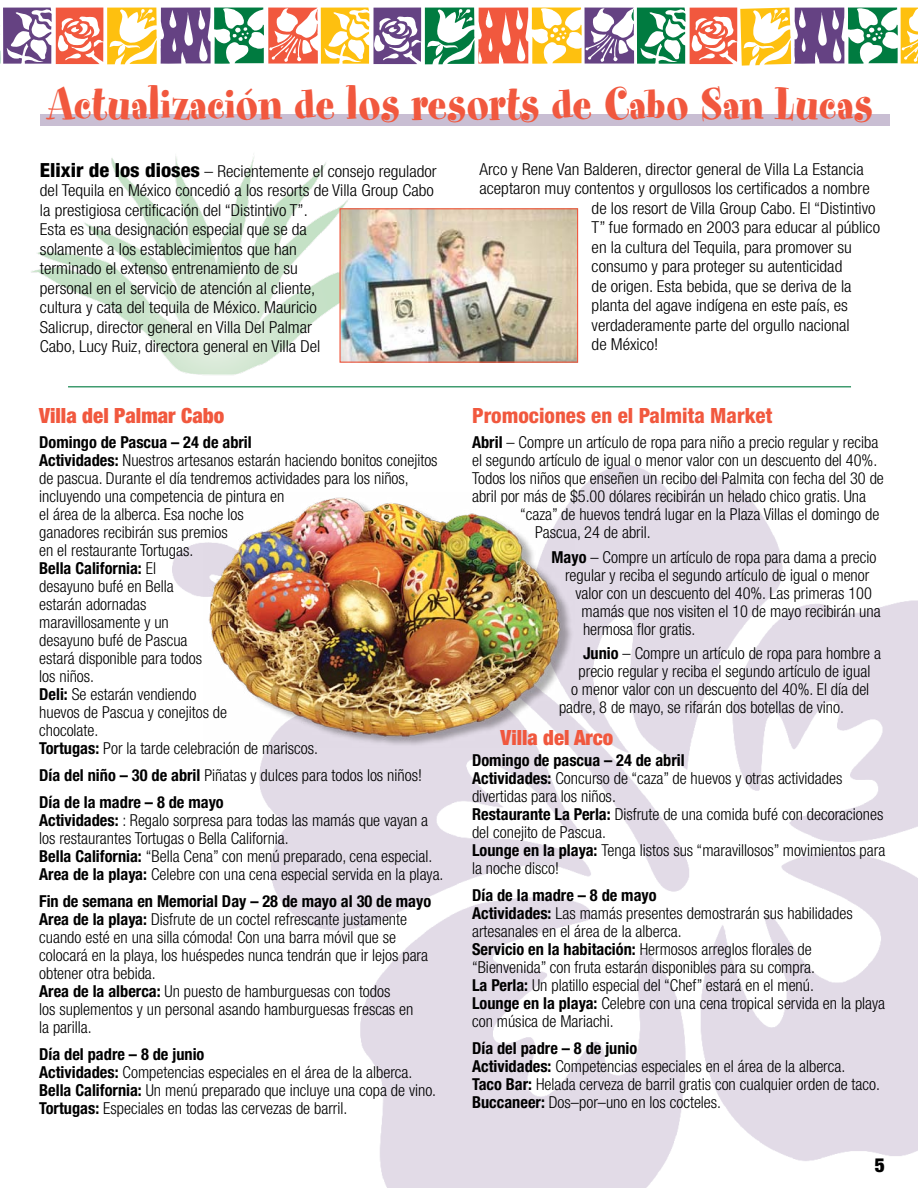
<style>
.page{position:relative;width:918px;height:1188px;background:#fff}
.page>*{position:absolute;margin:0;border:0;box-sizing:border-box;transform-origin:0 0}
.t1{font:50.7px "Spumoni LP Std";letter-spacing:.01em;color:#f1583e;scale:.96 1}
.t2{font:900 condensed 21px "Helvetica Neue LT Std";color:#f1583e}
.t3{font:800 condensed 21px "Helvetica Neue LT Std";color:#f1583e}
.t4{font:900 condensed 19.5px "Helvetica Neue LT Std";color:#000}
.t5{font:300 condensed 16.5px/18px "Helvetica Neue LT Std";color:#000}
.t6{font:300 condensed 16.5px/19.5px "Helvetica Neue LT Std";color:#000;scale:1.05 1}
.t7{font:700 condensed 16.5px/26.8px "Helvetica Neue LT Std";color:#000}
.s1{font-weight:800;font-size:19.5px}
.s2{font-weight:700}
.s3{font-weight:300}
</style>
<div class="page">
<img style="left:31px;top:156px;width:318px;height:219px">
<img style="left:173px;top:465px;width:745px;height:723px">
<div style="left:40px;top:114px;width:849px;height:12px;background:#c9bed3"></div>
<img style="left:341px;top:210px;width:235px;height:151px">
<div style="left:339px;top:208px;width:239px;height:155px;border:1px solid #f1583e"></div>
<img style="left:203px;top:493px;width:371px;height:254px">
<svg style="left:0;top:8px;width:918px;height:58px"></svg>
<hr style="left:68px;top:386px;width:783px;height:1px;background:#007b40">
<h1 class="t1" style="left:47px;top:78px;width:862px">Actualización de los resorts de Cabo San Lucas</h1>
<p class="t6" style="left:40px;top:161px;width:379px"><span class="s1">Elixir de los dioses</span> – Recientemente el consejo regulador del Tequila en México concedió a los resorts de Villa Group Cabo la prestigiosa certificación del “Distintivo T”.<br>Esta es una designación especial que se da<br>solamente a los establecimientos que han<br>terminado el extenso entrenamiento de su<br>personal en el servicio de atención al cliente,<br>cultura y cata del tequila de México. Mauricio<br>Salicrup, director general en Villa Del Palmar<br>Cabo, Lucy Ruiz, directora general en Villa Del</p>
<p class="t6" style="left:480px;top:159px;width:368px">Arco y Rene Van Balderen, director general de Villa La Estancia</p>
<p class="t6" style="left:480px;top:178px;width:373px">aceptaron muy contentos y orgullosos los certificados a nombre</p>
<p class="t6" style="left:592px;top:198px;width:272px">de los resort de Villa Group Cabo. El “Distintivo</p>
<p class="t6" style="left:592px;top:218px;width:276px">T” fue formado en 2003 para educar al público</p>
<p class="t6" style="left:592px;top:237px;width:249px">en la cultura del Tequila, para promover su</p>
<p class="t6" style="left:592px;top:257px;width:240px">consumo y para proteger su autenticidad</p>
<p class="t6" style="left:592px;top:276px;width:249px">de origen. Esta bebida, que se deriva de la</p>
<p class="t6" style="left:592px;top:296px;width:246px">planta del agave indígena en este país, es</p>
<p class="t6" style="left:592px;top:315px;width:247px">verdaderamente parte del orgullo nacional</p>
<p class="t6" style="left:592px;top:335px;width:65px">de México!</p>
<p class="t2" style="left:39px;top:403px;width:187px">Villa del Palmar Cabo</p>
<p class="t5" style="left:39px;top:433px;width:400px"><span class="s2">Domingo de Pascua – 24 de abril<br>Actividades:</span> Nuestros artesanos estarán haciendo bonitos conejitos de pascua. Durante el día tendremos actividades para los niños, incluyendo una competencia de pintura en<br>el área de la alberca. Esa noche los<br>ganadores recibirán sus premios<br>en el restaurante Tortugas.<br><span class="s2">Bella California:</span> El<br>desayuno bufé en Bella<br>estarán adornadas<br>maravillosamente y un<br>desayuno bufé de Pascua<br>estará disponible para todos<br>los niños.<br><span class="s2">Deli:</span> Se estarán vendiendo<br>huevos de Pascua y conejitos de<br>chocolate.<br><span class="s2">Tortugas:</span> Por la tarde celebración de mariscos.</p>
<p class="t7" style="left:39px;top:761px;width:384px">Día del niño – 30 de abril <span class="s3">Piñatas y dulces para todos los niños!<br></span>Día de la madre – 8 de mayo</p>
<p class="t5" style="left:39px;top:811px;width:406px"><span class="s2">Actividades:</span> : Regalo sorpresa para todas las mamás que vayan a los restaurantes Tortugas o Bella California.<br><span class="s2">Bella California:</span> “Bella Cena” con menú preparado, cena especial.<br><span class="s2">Area de la playa:</span> Celebre con una cena especial servida en la playa.</p>
<p class="t5" style="left:39px;top:892px;width:394px"><span class="s2">Fin de semana en Memorial Day – 28 de mayo al 30 de mayo Area de la playa:</span> Disfrute de un coctel refrescante justamente cuando esté en una silla cómoda! Con una barra móvil que se colocará en la playa, los huéspedes nunca tendrán que ir lejos para obtener otra bebida.<br><span class="s2">Area de la alberca:</span> Un puesto de hamburguesas con todos<br>los suplementos y un personal asando hamburguesas frescas en<br>la parilla.</p>
<p class="t5" style="left:39px;top:1045px;width:399px"><span class="s2">Día del padre – 8 de junio<br>Actividades:</span> Competencias especiales en el área de la alberca.<br><span class="s2">Bella California:</span> Un menú preparado que incluye una copa de vino.<br><span class="s2">Tortugas:</span> Especiales en todas las cervezas de barril.</p>
<p class="t3" style="left:472px;top:403px;width:302px">Promociones en el Palmita Market</p>
<p class="t5" style="left:472px;top:433px;width:413px"><span class="s2">Abril</span> – Compre un artículo de ropa para niño a precio regular y reciba el segundo artículo de igual o menor valor con un descuento del 40%.<br>Todos los niños que enseñen un recibo del Palmita con fecha del 30 de abril por más de $5.00 dólares recibirán un helado chico gratis. Una</p>
<p class="t5" style="left:535px;top:505px;width:346px;text-indent:-15px">“caza” de huevos tendrá lugar en la Plaza Villas el domingo de<br>Pascua, 24 de abril.</p>
<p class="t5" style="left:552px;top:548px;width:326px"><span class="s2">Mayo</span> – Compre un artículo de ropa para dama a precio</p>
<p class="t5" style="left:565px;top:566px;width:306px">regular y reciba el segundo artículo de igual o menor</p>
<p class="t5" style="left:576px;top:584px;width:298px">valor con un descuento del 40%. Las primeras 100</p>
<p class="t5" style="left:582px;top:602px;width:301px">mamás que nos visiten el 10 de mayo recibirán una</p>
<p class="t5" style="left:583px;top:620px;width:114px">hermosa flor gratis.</p>
<p class="t5" style="left:583px;top:644px;width:300px"><span class="s2">Junio</span> – Compre un artículo de ropa para hombre a</p>
<p class="t5" style="left:579px;top:662px;width:293px">precio regular y reciba el segundo artículo de igual</p>
<p class="t5" style="left:571px;top:680px;width:300px">o menor valor con un descuento del 40%. El día del</p>
<p class="t5" style="left:559px;top:698px;width:286px">padre, 8 de mayo, se rifarán dos botellas de vino.</p>
<p class="t2" style="left:501px;top:724px;width:114px">Villa del Arco</p>
<p class="t5" style="left:472px;top:751px;width:415px"><span class="s2">Domingo de pascua – 24 de abril<br>Actividades:</span> Concurso de “caza” de huevos y otras actividades divertidas para los niños.<br><span class="s2">Restaurante La Perla:</span> Disfrute de una comida bufé con decoraciones del conejito de Pascua.<br><span class="s2">Lounge en la playa:</span> Tenga listos sus “maravillosos” movimientos para la noche disco!</p>
<p class="t5" style="left:472px;top:886px;width:415px"><span class="s2">Día de la madre – 8 de mayo<br>Actividades:</span> Las mamás presentes demostrarán sus habilidades artesanales en el área de la alberca.<br><span class="s2">Servicio en la habitación:</span> Hermosos arreglos florales de “Bienvenida” con fruta estarán disponibles para su compra.<br><span class="s2">La Perla:</span> Un platillo especial del “Chef” estará en el menú.<br><span class="s2">Lounge en la playa:</span> Celebre con una cena tropical servida en la playa con música de Mariachi.</p>
<p class="t5" style="left:472px;top:1039px;width:409px"><span class="s2">Día del padre – 8 de junio<br>Actividades:</span> Competencias especiales en el área de la alberca.<br><span class="s2">Taco Bar:</span> Helada cerveza de barril gratis con cualquier orden de taco.<br><span class="s2">Buccaneer:</span> Dos–por–uno en los cocteles.</p>
<p class="t4" style="left:875px;top:1153px;width:12px">5</p>
</div>
